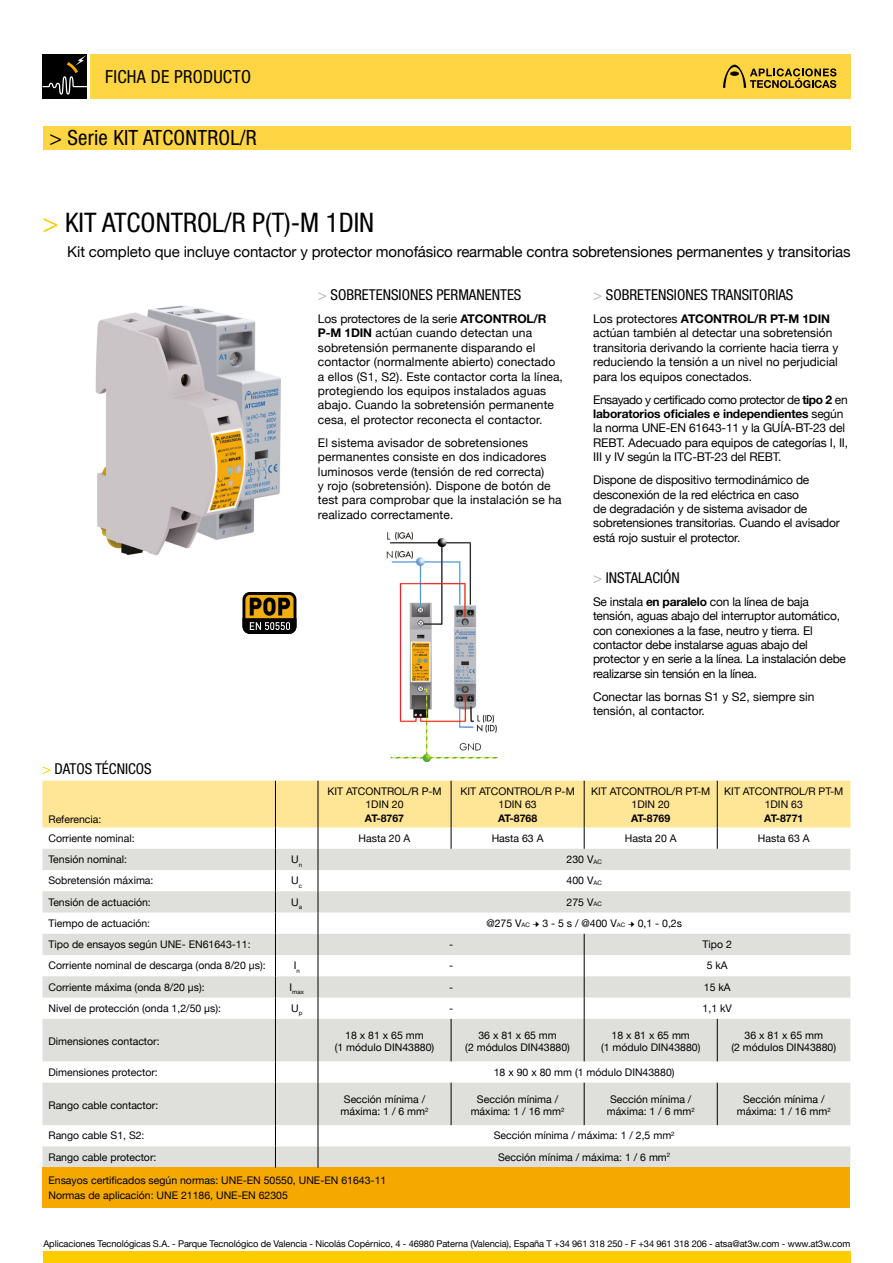
<style>
.page{position:relative;width:893px;height:1263px;background:#fff}
.page>*{position:absolute;margin:0;border:0;box-sizing:border-box;transform-origin:0 0}
.t1{font:condensed 27px "Helvetica Neue LT Std";color:#000}
.t2{font:condensed 21px "Helvetica Neue LT Std";letter-spacing:.01em;color:#000}
.t3{font:condensed 18px "Helvetica Neue LT Std";letter-spacing:.015em;color:#000}
.t4{font:15px "Helvetica Neue";letter-spacing:-.01em;color:#000}
.t5{font:condensed 15px "Helvetica Neue LT Std";color:#000}
.t6{font:12px/14.4px "Helvetica Neue";color:#000}
.t7{font:12px/14.4px "Helvetica Neue";letter-spacing:-.02em;color:#000}
.t8{font:700 12px "Helvetica Neue LT Std";letter-spacing:-.015em;color:#000}
.t9{font:12px "Helvetica Neue";letter-spacing:-.04em;color:#000}
.t10{font:10.5px/12.6px "Helvetica Neue";color:#000;text-align:center}
.t11{font:700 10.5px "Helvetica Neue LT Std";color:#000}
.t12{font:9.3px "Helvetica Neue";letter-spacing:-.01em;color:#000}
.t13{font:6.15px "Helvetica Neue";color:#000}
.s1{color:#fc0}
.s2{color:#b3b2b2}
.s3{font-family:"Helvetica Neue LT Std";font-weight:700}
.s4{font-family:"Helvetica Neue";font-weight:400}
.s5{font-size:6.15px}
.s6{font-family:"Minion Pro"}
</style>
<div class="page">
<div style="left:90px;top:54px;width:760px;height:45px;background:#ffd544"></div>
<div style="left:43px;top:1251px;width:807px;height:12px;background:#fc0"></div>
<div style="left:43px;top:54px;width:44px;height:45px;background:#000"></div>
<svg style="left:43px;top:55px;width:44px;height:40px"></svg>
<svg style="left:723px;top:65px;width:113px;height:23px"></svg>
<div style="left:43px;top:126px;width:807px;height:23px;background:#ffd544"></div>
<img style="left:95px;top:305px;width:186px;height:250px">
<div style="left:244px;top:593px;width:51px;height:39px;background:#f2ad0e;border-radius:6px"></div>
<div style="left:242px;top:592px;width:54px;height:42px;border:3px solid #000;border-radius:6px"></div>
<svg style="left:242px;top:597px;width:55px;height:37px"></svg>
<img style="left:386px;top:531px;width:112px;height:232px">
<svg style="left:42px;top:1019px;width:808px;height:149px;fill:#dfdfdc"></svg>
<div style="left:42px;top:1168px;width:808px;height:40px;background:#f5a900"></div>
<svg style="left:275px;top:1061px;width:1px;height:22px"></svg>
<svg style="left:318px;top:1061px;width:1px;height:22px"></svg>
<svg style="left:42px;top:781px;width:808px;height:238px"></svg>
<hr style="left:275px;top:1019px;width:1px;height:42px;background:#000">
<hr style="left:318px;top:1019px;width:1px;height:42px;background:#000">
<hr style="left:717px;top:1019px;width:1px;height:42px;background:#000">
<hr style="left:451px;top:1019px;width:1px;height:42px;background:#000">
<hr style="left:584px;top:1019px;width:1px;height:42px;background:#000">
<hr style="left:451px;top:1083px;width:1px;height:42px;background:#000">
<hr style="left:584px;top:1083px;width:1px;height:42px;background:#000">
<hr style="left:717px;top:1083px;width:1px;height:42px;background:#000">
<hr style="left:275px;top:1083px;width:1px;height:42px;background:#000">
<hr style="left:318px;top:1083px;width:1px;height:42px;background:#000">
<svg style="left:275px;top:1125px;width:1px;height:43px"></svg>
<svg style="left:318px;top:1125px;width:1px;height:43px"></svg>
<h3 class="t3" style="left:105px;top:66px;width:148px">FICHA DE PRODUCTO</h3>
<h2 class="t2" style="left:49px;top:126px;width:209px">&gt; Serie KIT ATCONTROL/R</h2>
<h1 class="t1" style="left:42px;top:207px;width:333px"><span class="s1">&gt;</span> KIT ATCONTROL/R P(T)-M 1DIN</h1>
<p class="t4" style="left:67px;top:243px;width:785px">Kit completo que incluye contactor y protector monofásico rearmable contra sobretensiones permanentes y transitorias</p>
<p class="t5" style="left:42px;top:760px;width:111px"><span class="s1">&gt;</span> DATOS TÉCNICOS</p>
<p class="t10" style="left:48px;top:813px;width:54px">Referencia:</p>
<p class="t5" style="left:318px;top:286px;width:205px"><span class="s2">&gt;</span> SOBRETENSIONES PERMANENTES</p>
<p class="t6" style="left:318px;top:311px;width:246px">Los protectores de la serie <span class="s3">ATCONTROL/R P-M 1DIN</span> actúan cuando detectan una sobretensión permanente disparando el contactor (normalmente abierto) conectado a ellos (S1, S2). Este contactor corta la línea, protegiendo los equipos instalados aguas abajo. Cuando la sobretensión permanente cesa, el protector reconecta el contactor.</p>
<p class="t6" style="left:318px;top:435px;width:245px">El sistema avisador de sobretensiones permanentes consiste en dos indicadores luminosos verde (tensión de red correcta)<br>y rojo (sobretensión). Dispone de botón de test para comprobar que la instalación se ha realizado correctamente.</p>
<p class="t5" style="left:593px;top:286px;width:202px"><span class="s2">&gt;</span> SOBRETENSIONES TRANSITORIAS</p>
<p class="t8" style="left:593px;top:311px;width:238px"><span class="s4">Los protectores</span> ATCONTROL/R PT-M 1DIN</p>
<p class="t6" style="left:593px;top:326px;width:247px">actúan también al detectar una sobretensión transitoria derivando la corriente hacia tierra y reduciendo la tensión a un nivel no perjudicial para los equipos conectados.</p>
<p class="t9" style="left:593px;top:392px;width:256px">Ensayado y certificado como protector de <span class="s3">tipo 2</span> en</p>
<p class="t8" style="left:593px;top:406px;width:252px">laboratorios oficiales e independientes <span class="s4">según</span></p>
<p class="t6" style="left:593px;top:421px;width:256px">la norma UNE-EN 61643-11 y la GUÍA-BT-23 del<br>REBT. Adecuado para equipos de categorías I, II,<br>III y IV según la ITC-BT-23 del REBT.</p>
<p class="t6" style="left:593px;top:472px;width:248px">Dispone de dispositivo termodinámico de desconexión de la red eléctrica en caso<br>de degradación y de sistema avisador de sobretensiones transitorias. Cuando el avisador está rojo sustuir el protector.</p>
<p class="t5" style="left:593px;top:569px;width:88px"><span class="s2">&gt;</span> INSTALACIÓN</p>
<p class="t7" style="left:593px;top:594px;width:254px">Se instala <span class="s3">en paralelo</span> con la línea de baja tensión, aguas abajo del interruptor automático, con conexiones a la fase, neutro y tierra. El contactor debe instalarse aguas abajo del protector y en serie a la línea. La instalación debe realizarse sin tensión en la línea.</p>
<p class="t6" style="left:593px;top:689px;width:223px">Conectar las bornas S1 y S2, siempre sin tensión, al contactor.</p>
<p class="t10" style="left:327px;top:784px;width:116px;line-height:13.5px">KIT ATCONTROL/R P-M<br>1DIN 20</p>
<p class="t11" style="left:365px;top:812px;width:41px">AT-8767</p>
<p class="t10" style="left:460px;top:784px;width:116px;line-height:13.5px">KIT ATCONTROL/R P-M<br>1DIN 63</p>
<p class="t11" style="left:498px;top:812px;width:41px">AT-8768</p>
<p class="t10" style="left:591px;top:784px;width:121px;line-height:13.5px">KIT ATCONTROL/R PT-M<br>1DIN 20</p>
<p class="t11" style="left:631px;top:812px;width:41px">AT-8769</p>
<p class="t10" style="left:724px;top:784px;width:121px;line-height:13.5px">KIT ATCONTROL/R PT-M<br>1DIN 63</p>
<p class="t11" style="left:764px;top:812px;width:41px">AT-8771</p>
<p class="t10" style="left:48px;top:831px;width:88px">Corriente nominal:</p>
<p class="t10" style="left:359px;top:831px;width:53px">Hasta 20 A</p>
<p class="t10" style="left:492px;top:831px;width:53px">Hasta 63 A</p>
<p class="t10" style="left:625px;top:831px;width:53px">Hasta 20 A</p>
<p class="t10" style="left:758px;top:831px;width:53px">Hasta 63 A</p>
<p class="t10" style="left:48px;top:853px;width:80px">Tensión nominal:</p>
<p class="t10" style="left:291px;top:853px;width:13px">U<sub>n</sub></p>
<p class="t10" style="left:567px;top:853px;width:37px">230 V<span class="s5">AC</span></p>
<p class="t10" style="left:48px;top:874px;width:107px">Sobretensión máxima:</p>
<p class="t10" style="left:291px;top:874px;width:12px">U<sub>c</sub></p>
<p class="t10" style="left:567px;top:874px;width:37px">400 V<span class="s5">AC</span></p>
<p class="t10" style="left:48px;top:895px;width:104px">Tensión de actuación:</p>
<p class="t10" style="left:291px;top:895px;width:12px">U<sub>a</sub></p>
<p class="t10" style="left:567px;top:895px;width:37px">275 V<span class="s5">AC</span></p>
<p class="t10" style="left:48px;top:916px;width:103px">Tiempo de actuación:</p>
<p class="t10" style="left:486px;top:916px;width:197px">@275 V<span class="s5">AC</span> <span class="s6">→</span> 3 - 5 s / @400 V<span class="s5">AC</span> <span class="s6">→</span> 0,1 - 0,2s</p>
<p class="t10" style="left:48px;top:938px;width:204px">Tipo de ensayos según UNE- EN61643-11:</p>
<p class="t10" style="left:449px;top:938px;width:6px">-</p>
<p class="t10" style="left:703px;top:938px;width:31px">Tipo 2</p>
<p class="t10" style="left:48px;top:959px;width:219px">Corriente nominal de descarga (onda 8/20 µs):</p>
<p class="t10" style="left:294px;top:959px;width:8px">I<sub>n</sub></p>
<p class="t10" style="left:449px;top:959px;width:6px">-</p>
<p class="t10" style="left:707px;top:959px;width:23px">5 kA</p>
<p class="t10" style="left:48px;top:980px;width:158px">Corriente máxima (onda 8/20 µs):</p>
<p class="t13" style="left:290px;top:988px;width:16px"><sup>I</sup>max</p>
<p class="t10" style="left:449px;top:980px;width:6px">-</p>
<p class="t10" style="left:704px;top:980px;width:28px">15 kA</p>
<p class="t10" style="left:48px;top:1002px;width:174px">Nivel de protección (onda 1,2/50 µs):</p>
<p class="t10" style="left:291px;top:1002px;width:13px">U<sub>p</sub></p>
<p class="t10" style="left:449px;top:1002px;width:6px">-</p>
<p class="t10" style="left:703px;top:1002px;width:31px">1,1 kV</p>
<p class="t10" style="left:48px;top:1035px;width:113px">Dimensiones contactor:</p>
<p class="t10" style="left:335px;top:1029px;width:101px">18 x 81 x 65 mm<br>(1 módulo DIN43880)</p>
<p class="t10" style="left:465px;top:1029px;width:106px">36 x 81 x 65 mm<br>(2 módulos DIN43880)</p>
<p class="t10" style="left:601px;top:1029px;width:101px">18 x 81 x 65 mm<br>(1 módulo DIN43880)</p>
<p class="t10" style="left:731px;top:1029px;width:106px">36 x 81 x 65 mm<br>(2 módulos DIN43880)</p>
<p class="t10" style="left:48px;top:1065px;width:111px">Dimensiones protector:</p>
<p class="t10" style="left:494px;top:1065px;width:182px">18 x 90 x 80 mm (1 módulo DIN43880)</p>
<p class="t10" style="left:48px;top:1099px;width:111px">Rango cable contactor:</p>
<p class="t10" style="left:340px;top:1092px;width:90px">Sección mínima / máxima: 1 / 6 mm<sup>2</sup></p>
<p class="t10" style="left:471px;top:1092px;width:95px">Sección mínima / máxima: 1 / 16 mm<sup>2</sup></p>
<p class="t10" style="left:607px;top:1092px;width:90px">Sección mínima / máxima: 1 / 6 mm<sup>2</sup></p>
<p class="t10" style="left:737px;top:1092px;width:95px">Sección mínima / máxima: 1 / 16 mm<sup>2</sup></p>
<p class="t10" style="left:48px;top:1129px;width:98px">Rango cable S1, S2:</p>
<p class="t10" style="left:494px;top:1129px;width:183px">Sección mínima / máxima: 1 / 2,5 mm<sup>2</sup></p>
<p class="t10" style="left:48px;top:1150px;width:109px">Rango cable protector:</p>
<p class="t10" style="left:498px;top:1150px;width:174px">Sección mínima / máxima: 1 / 6 mm<sup>2</sup></p>
<p class="t10" style="left:48px;top:1172px;width:339px;line-height:15px;text-align:left">Ensayos certificados según normas: UNE-EN 50550, UNE-EN 61643-11<br>Normas de aplicación: UNE 21186, UNE-EN 62305</p>
<p class="t12" style="left:43px;top:1238px;width:808px">Aplicaciones Tecnológicas S.A. - Parque Tecnológico de Valencia - Nicolás Copérnico, 4 - 46980 Paterna (Valencia), España T +34 961 318 250 - F +34 961 318 206 - atsa@at3w.com - www.at3w.com</p>
</div>
